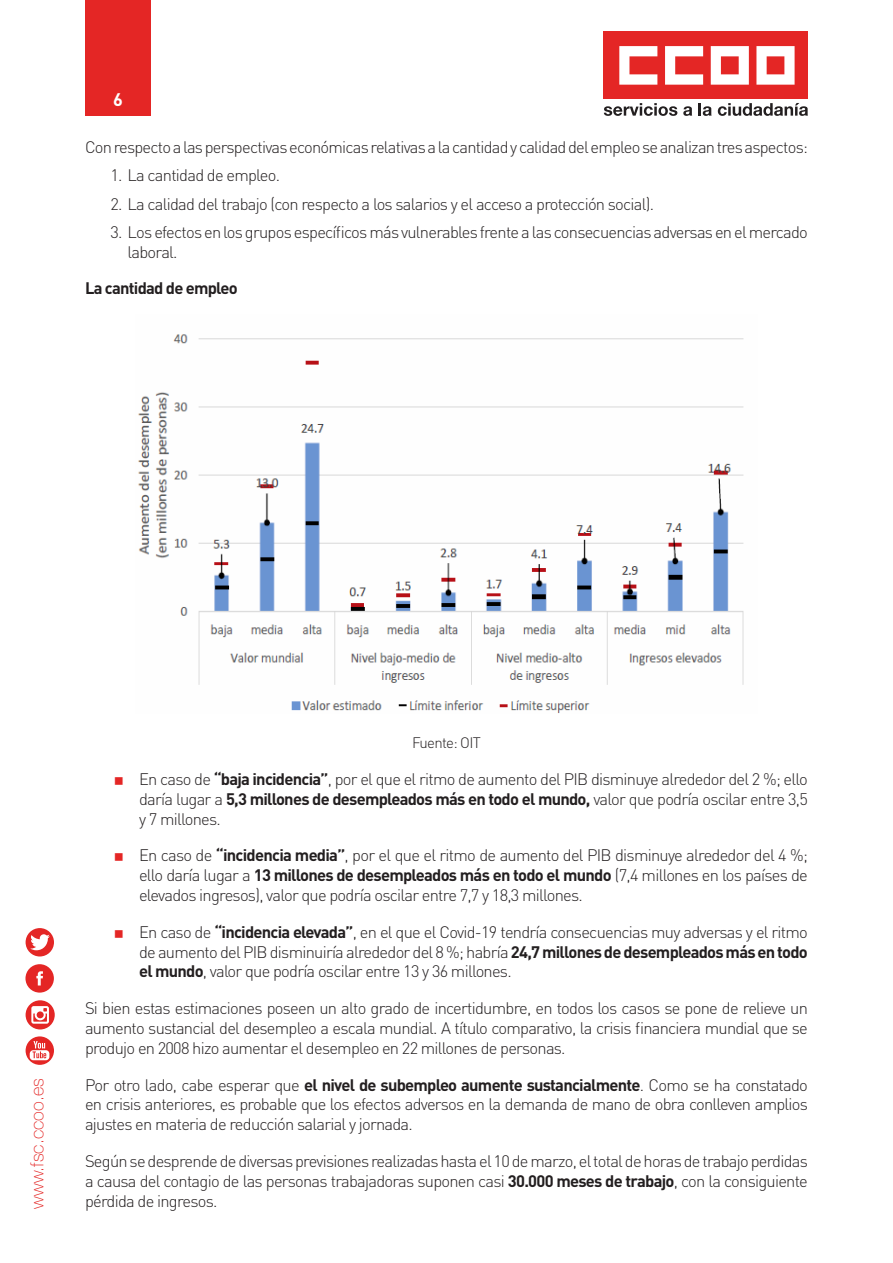
<style>
.page{position:relative;width:893px;height:1263px;background:#fff}
.page>*{position:absolute;margin:0;border:0;box-sizing:border-box;transform-origin:0 0}
.t1{font:100 18px "Helvetica Neue LT Std";color:#e42625}
.t2{font:700 18px "DIN Pro";color:#fff}
.t3{font:300 16.5px/19.8px "DIN Pro";letter-spacing:-.045em;color:#231f20;text-align:justify}
.t4{font:700 16.5px "DIN Pro";letter-spacing:-.045em;color:#231f20}
.t5{font:300 15px "DIN Pro";letter-spacing:-.045em;color:#231f20}
.s1{font-weight:700}
</style>
<div class="page">
<div style="left:85px;top:0;width:66px;height:116px;background:#e42625"></div>
<svg style="left:26px;top:928px;width:28px;height:28px"></svg>
<svg style="left:26px;top:1036px;width:28px;height:29px"></svg>
<svg style="left:25px;top:964px;width:29px;height:28px"></svg>
<svg style="left:604px;top:103px;width:73px;height:13px"></svg>
<svg style="left:683px;top:106px;width:9px;height:10px"></svg>
<svg style="left:699px;top:103px;width:13px;height:13px"></svg>
<svg style="left:718px;top:103px;width:90px;height:13px"></svg>
<div style="left:604px;top:32px;width:204px;height:67px;background:#e42625"></div>
<svg style="left:619px;top:46px;width:38px;height:39px"></svg>
<svg style="left:665px;top:46px;width:38px;height:39px"></svg>
<svg style="left:711px;top:46px;width:38px;height:39px"></svg>
<svg style="left:756px;top:46px;width:39px;height:39px"></svg>
<div style="left:26px;top:1000px;width:29px;height:29px;background:#e42625;border-radius:50%"></div>
<svg style="left:31px;top:1006px;width:18px;height:18px"></svg>
<img style="left:138px;top:334px;width:606px;height:379px">
<p class="t2" style="left:113px;top:88px;width:11px">6</p>
<p class="t3" style="left:85px;top:136px;width:724px">Con respecto a las perspectivas económicas relativas a la cantidad y calidad del empleo se analizan tres aspectos:</p>
<p class="t3" style="left:111px;top:165px;width:171px">1. La cantidad de empleo.</p>
<p class="t3" style="left:111px;top:193px;width:545px">2. La calidad del trabajo (con respecto a los salarios y el acceso a protección social).</p>
<p class="t3" style="left:128px;top:221px;width:682px;text-indent:-17px">3. Los efectos en los grupos específicos más vulnerables frente a las consecuencias adversas en el mercado laboral.</p>
<p class="t4" style="left:85px;top:277px;width:154px">La cantidad de empleo</p>
<p class="t1" style="left:27px;top:1208px;width:132px;rotate:-90deg">www.fsc.ccoo.es</p>
<p class="t5" style="left:412px;top:732px;width:70px">Fuente: OIT</p>
<p class="t3" style="left:139px;top:768px;width:670px">En caso de <span class="s1">“baja incidencia”</span>, por el que el ritmo de aumento del PIB disminuye alrededor del 2 %; ello daría lugar a <span class="s1">5,3 millones de desempleados más en todo el mundo,</span> valor que podría oscilar entre 3,5 y 7 millones.</p>
<p class="t3" style="left:139px;top:845px;width:670px">En caso de <span class="s1">“incidencia media”</span>, por el que el ritmo de aumento del PIB disminuye alrededor del 4 %; ello daría lugar a <span class="s1">13 millones de desempleados más en todo el mundo</span> (7,4 millones en los países de elevados ingresos), valor que podría oscilar entre 7,7 y 18,3 millones.</p>
<p class="t3" style="left:139px;top:921px;width:670px">En caso de <span class="s1">“incidencia elevada”</span>, en el que el Covid-19 tendría consecuencias muy adversas y el ritmo de aumento del PIB disminuiría alrededor del 8 %; habría <span class="s1">24,7 millones de desempleados más en todo el mundo</span>, valor que podría oscilar entre 13 y 36 millones.</p>
<p class="t3" style="left:85px;top:998px;width:724px">Si bien estas estimaciones poseen un alto grado de incertidumbre, en todos los casos se pone de relieve un aumento sustancial del desempleo a escala mundial. A título comparativo, la crisis financiera mundial que se produjo en 2008 hizo aumentar el desempleo en 22 millones de personas.</p>
<p class="t3" style="left:85px;top:1074px;width:724px">Por otro lado, cabe esperar que <span class="s1">el nivel de subempleo aumente sustancialmente</span>. Como se ha constatado en crisis anteriores, es probable que los efectos adversos en la demanda de mano de obra conlleven amplios ajustes en materia de reducción salarial y jornada.</p>
<p class="t3" style="left:85px;top:1150px;width:724px">Según se desprende de diversas previsiones realizadas hasta el 10 de marzo, el total de horas de trabajo perdidas a causa del contagio de las personas trabajadoras suponen casi <span class="s1">30.000 meses de trabajo</span>, con la consiguiente pérdida de ingresos.</p>
</div>
